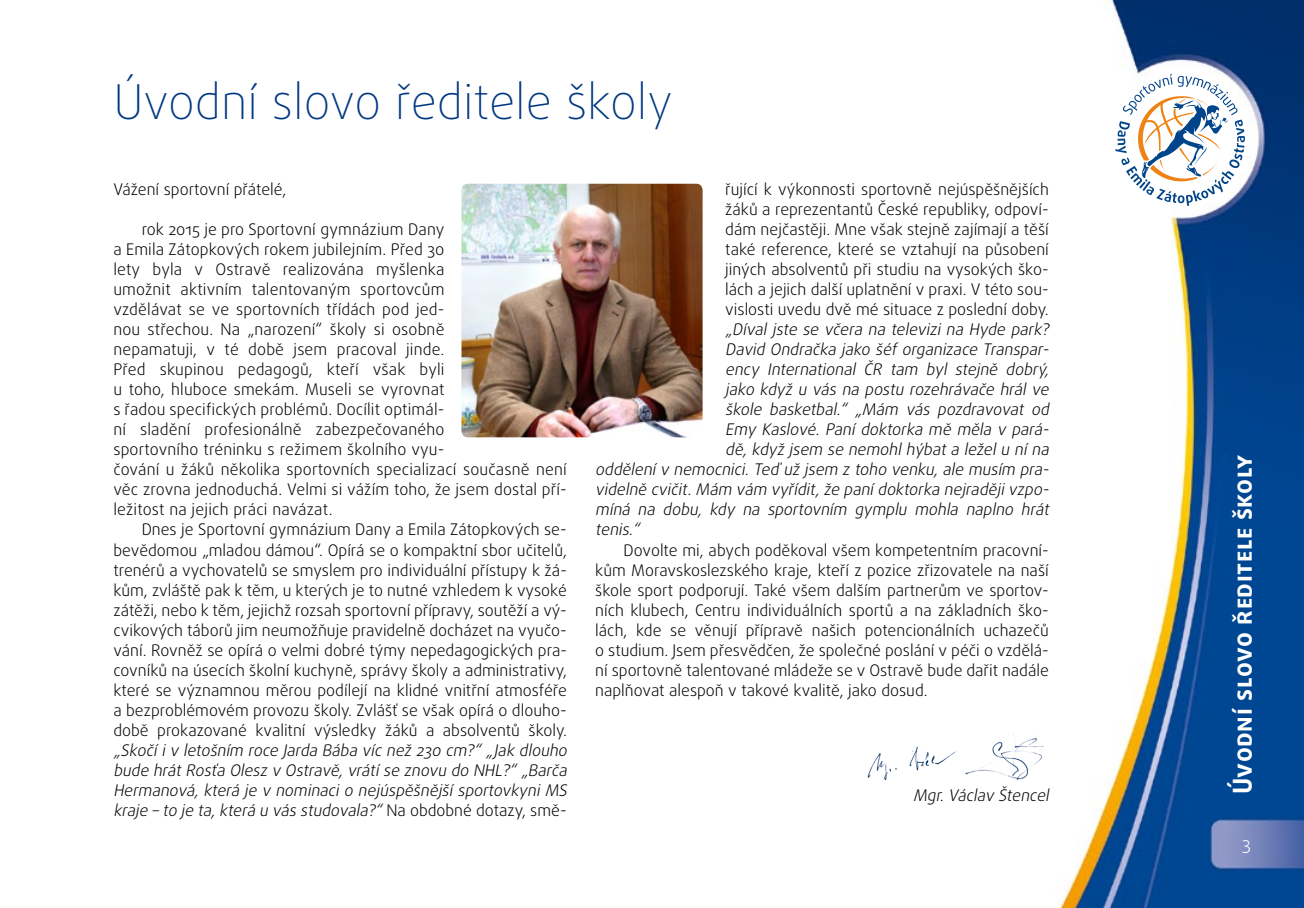
<style>
.page{position:relative;width:1304px;height:908px;background:#fff}
.page>*{position:absolute;margin:0;border:0;box-sizing:border-box;transform-origin:0 0}
.t1{font:100 48px "Daxline Pro";color:#003882}
.t2{font:700 26px "Daxline Pro";letter-spacing:.025em;color:#fff}
.t3{font:300 18px "Daxline Pro";color:#fff}
.t4{font:300 16px/20px "Daxline Pro";letter-spacing:.01em;color:#000;text-align:justify}
.t5{font:italic 300 16px/20px "Daxline Pro";color:#000;text-align:justify}
.s1{font-style:normal}
</style>
<div class="page">
<img style="left:466px;top:0;width:838px;height:907px">
<svg style="left:1115px;top:74px;width:130px;height:132px"></svg>
<img style="left:461px;top:184px;width:242px;height:253px">
<img style="left:863px;top:734px;width:186px;height:50px">
<h1 class="t1" style="left:113px;top:70px;width:561px">Úvodní slovo ředitele školy</h1>
<p class="t4" style="left:113px;top:179px;width:175px">Vážení sportovní přátelé,</p>
<p class="t4" style="left:113px;top:219px;width:455px;text-align:left;text-indent:28px">rok 2015 je pro Sportovní gymnázium Dany<br>a Emila Zátopkových rokem jubilejním. Před 30<br>lety byla v Ostravě realizována myšlenka<br>umožnit aktivním talentovaným sportovcům<br>vzdělávat se ve sportovních třídách pod jed-<br>nou střechou. Na „narození“ školy si osobně<br>nepamatuji, v té době jsem pracoval jinde.<br>Před skupinou pedagogů, kteří však byli<br>u toho, hluboce smekám. Museli se vyrovnat<br>s řadou specifických problémů. Docílit optimál-<br>ní sladění profesionálně zabezpečovaného<br>sportovního tréninku s režimem školního vyu-<br>čování u žáků několika sportovních specializací současně není věc zrovna jednoduchá. Velmi si vážím toho, že jsem dostal pří&shy;ležitost na jejich práci navázat.</p>
<p class="t4" style="left:113px;top:519px;width:455px;text-indent:28px">Dnes je Sportovní gymnázium Dany a Emila Zátopkových se&shy;bevědomou „mladou dámou“. Opírá se o kompaktní sbor učitelů, trenérů a vychovatelů se smyslem pro individuální přístupy k žá&shy;kům, zvláště pak k těm, u kterých je to nutné vzhledem k vysoké zátěži, nebo k těm, jejichž rozsah sportovní přípravy, soutěží a vý&shy;cvikových táborů jim neumožňuje pravidelně docházet na vyučo&shy;vání. Rovněž se opírá o velmi dobré týmy nepedagogických pra&shy;covníků na úsecích školní kuchyně, správy školy a administrativy, které se významnou měrou podílejí na klidné vnitřní atmosféře a bezproblémovém provozu školy. Zvlášť se však opírá o dlouho&shy;době prokazované kvalitní výsledky žáků a absolventů školy.</p>
<p class="t5" style="left:113px;top:739px;width:459px">„Skočíiv letošním roce Jarda Bába víc než 230 cm?“ „Jak dlouho bude hrátRosťa Olesz v Ostravě,vrátíse znovu do NHL?“„Barča Hermanová, která je v nominaci o nejúspěšnější sportovkyni MS kraje –to je ta,která u vás studovala?“<span class="s1">N a o b d o b n é d o t a z y, s m ě -</span></p>
<p class="t4" style="left:725px;top:179px;width:325px">řující k výkonnosti sportovně nejúspěšnějších žáků a reprezentantů České republiky, odpoví&shy;dám nejčastěji. Mne však stejně zajímají a těší také reference, které se vztahují na působení jiných absolventů při studiu na vysokých ško&shy;lách a jejich další uplatnění v praxi. V této sou&shy;vislosti uvedu dvě mé situace z poslední doby.</p>
<p class="t5" style="left:725px;top:319px;width:329px">„Díval jste se včera na televizi na Hyde park?</p>
<p class="t5" style="left:725px;top:339px;width:329px">David Ondračka jako šéf organizace Transpar-</p>
<p class="t5" style="left:725px;top:359px;width:329px">ency International ČR tam byl stejně dobrý,</p>
<p class="t5" style="left:725px;top:379px;width:329px">jako když u vás na postu rozehrávače hrál ve</p>
<p class="t5" style="left:725px;top:399px;width:329px">škole basketbal.“ „Mám vás pozdravovat od</p>
<p class="t5" style="left:725px;top:419px;width:329px">Emy Kaslové. Paní doktorka mě měla v pará-</p>
<p class="t5" style="left:725px;top:439px;width:329px">dě, když jsem se nemohl hýbat a ležel u ní na</p>
<p class="t5" style="left:595px;top:459px;width:459px">oddělenív nemocnici.Teď už jsem z toho venku,ale musím pra-</p>
<p class="t5" style="left:595px;top:479px;width:459px">videlně cvičit.Mám vám vyřídit,že panídoktorka nejradějivzpo-</p>
<p class="t5" style="left:595px;top:499px;width:459px">míná na dobu, kdy na sportovním gymplu mohla naplno hrát</p>
<p class="t5" style="left:595px;top:519px;width:50px">tenis.“</p>
<p class="t4" style="left:595px;top:539px;width:455px;text-indent:28px">Dovolte mi, abych poděkoval všem kompetentním pracovní&shy;kům Moravskoslezského kraje, kteří z pozice zřizovatele na naší škole sport podporují. Také všem dalším partnerům ve sportov&shy;ních klubech, Centru individuálních sportů a na základních ško&shy;lách, kde se věnují přípravě našich potencionálních uchazečů o studium. Jsem přesvědčen, že společné poslání v péči o vzdělá&shy;ní sportovně talentované mládeže se v Ostravě bude dařit nadále naplňovat alespoň v takové kvalitě, jako dosud.</p>
<p class="t5" style="left:913px;top:785px;width:141px">Mgr.Václav Štencel</p>
<h2 class="t2" style="left:1225px;top:794px;width:341px;rotate:-90deg">Úvodní slovo ředitele školy</h2>
<p class="t3" style="left:1242px;top:830px;width:10px">3</p>
</div>
